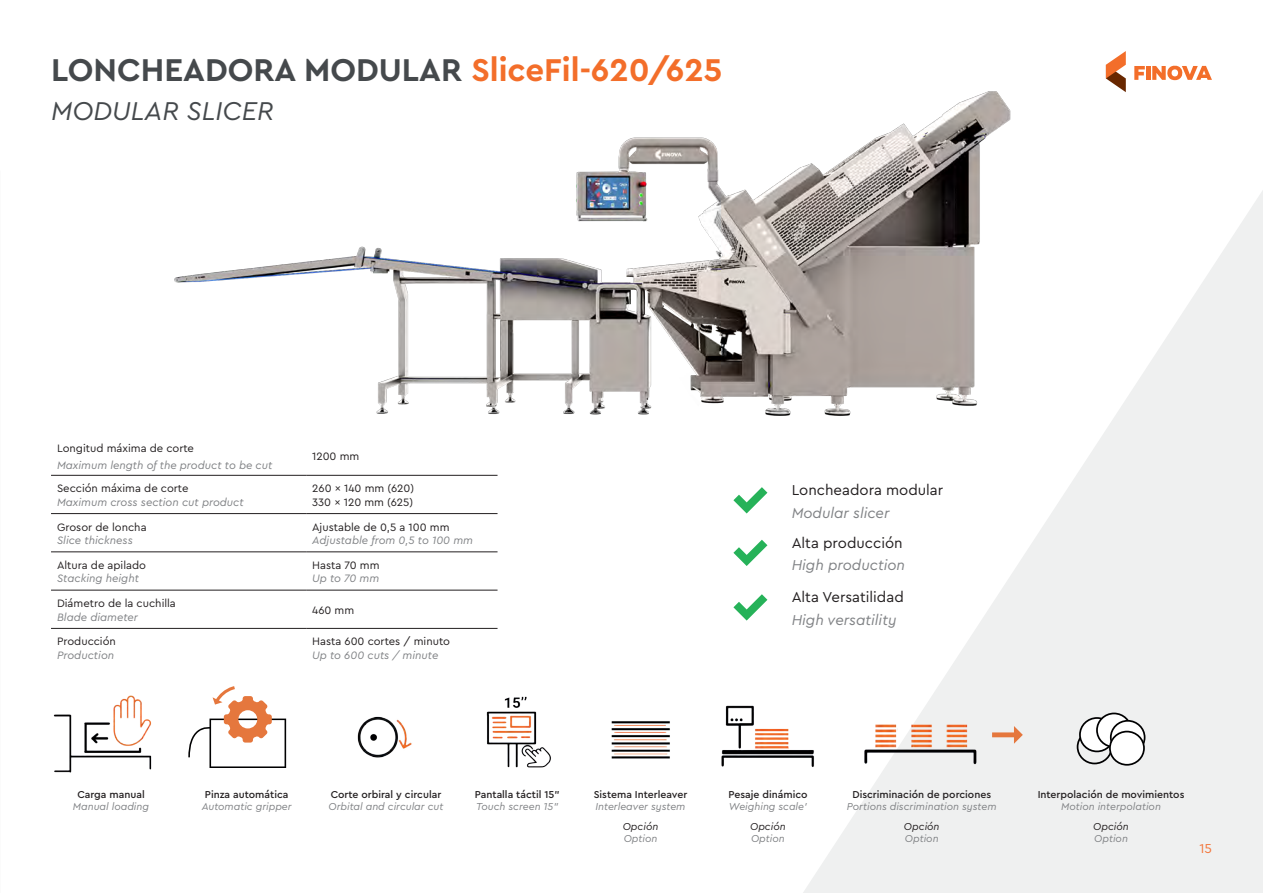
<style>
.page{position:relative;width:1263px;height:893px;background:#fff}
.page>*{position:absolute;margin:0;border:0;box-sizing:border-box;transform-origin:0 0}
.Titol___ENG{font:700 33px "Cera Pro";color:#45494c}
.Titol___ENG-2{font:italic 27px "Cera Pro";color:#45494c}
.Cos___ESP{font:15px "Cera Pro";color:#231f20}
.Cos___ESP-2{font:italic 15px "Cera Pro";color:#808285}
.t1{font:13.5px "Cera Pro";color:#f3753a}
.Cos___ESP-3{font:11.25px "Cera Pro";color:#231f20}
.Cos___ESP-4{font:italic 11.25px "Cera Pro";color:#808285}
.Cos___ESP-5{font:italic 10.5px "Cera Pro";color:#808285}
.Cos___ESP-6{font:500 10.5px "Cera Pro";color:#231f20}
.Cos___ESP-7{font:italic 10.5px "Cera Pro";color:#231f20}
.s1{color:#f36e2a}
</style>
<div class="page">
<svg style="left:1152px;top:65px;width:60px;height:15px"></svg>
<svg style="left:1134px;top:66px;width:11px;height:14px"></svg>
<hr style="left:1146px;top:66px;width:4px;height:14px;background:#f36e2a">
<svg style="left:1106px;top:51px;width:20px;height:41px"></svg>
<svg style="left:803px;top:191px;width:460px;height:702px;fill:#eff0f0"></svg>
<img style="left:486px;top:696px;width:65px;height:72px">
<img style="left:611px;top:721px;width:59px;height:38px">
<img style="left:861px;top:714px;width:119px;height:52px">
<svg style="left:992px;top:726px;width:31px;height:18px"></svg>
<img style="left:174px;top:91px;width:846px;height:334px">
<hr style="left:51px;top:475px;width:255px;height:1px;background:#231f20">
<hr style="left:306px;top:475px;width:191px;height:1px;background:#231f20">
<hr style="left:51px;top:513px;width:255px;height:1px;background:#231f20">
<hr style="left:306px;top:513px;width:191px;height:1px;background:#231f20">
<hr style="left:51px;top:552px;width:255px;height:1px;background:#231f20">
<hr style="left:306px;top:552px;width:191px;height:1px;background:#231f20">
<hr style="left:51px;top:590px;width:255px;height:1px;background:#231f20">
<hr style="left:306px;top:590px;width:191px;height:1px;background:#231f20">
<hr style="left:51px;top:628px;width:255px;height:1px;background:#231f20">
<hr style="left:306px;top:628px;width:191px;height:1px;background:#231f20">
<svg style="left:733px;top:487px;width:34px;height:26px"></svg>
<svg style="left:733px;top:540px;width:34px;height:26px"></svg>
<svg style="left:733px;top:594px;width:34px;height:27px"></svg>
<img style="left:53px;top:695px;width:99px;height:78px">
<img style="left:357px;top:716px;width:55px;height:42px">
<svg style="left:188px;top:686px;width:98px;height:82px"></svg>
<img style="left:721px;top:700px;width:99px;height:73px">
<svg style="left:1077px;top:713px;width:68px;height:53px"></svg>
<p class="Titol___ENG" style="left:51px;top:48px;width:673px">LONCHEADORA MODULAR <span class="s1">SliceFil-620/625</span></p>
<p class="Titol___ENG-2" style="left:51px;top:93px;width:224px">MODULAR SLICER</p>
<p class="Cos___ESP-3" style="left:57px;top:440px;width:139px">Longitud máxima de corte</p>
<p class="Cos___ESP-4" style="left:57px;top:458px;width:217px">Maximum length of the product to be cut</p>
<p class="Cos___ESP-3" style="left:57px;top:481px;width:133px">Sección máxima de corte</p>
<p class="Cos___ESP-4" style="left:57px;top:494px;width:188px">Maximum cross section cut product</p>
<p class="Cos___ESP-3" style="left:57px;top:519px;width:91px">Grosor de loncha</p>
<p class="Cos___ESP-4" style="left:57px;top:533px;width:77px">Slice thickness</p>
<p class="Cos___ESP-3" style="left:57px;top:557px;width:91px">Altura de apilado</p>
<p class="Cos___ESP-4" style="left:57px;top:571px;width:83px">Stacking height</p>
<p class="Cos___ESP-3" style="left:57px;top:596px;width:120px">Diámetro de la cuchilla</p>
<p class="Cos___ESP-4" style="left:57px;top:609px;width:82px">Blade diameter</p>
<p class="Cos___ESP-3" style="left:57px;top:634px;width:60px">Producción</p>
<p class="Cos___ESP-4" style="left:57px;top:648px;width:59px">Production</p>
<p class="Cos___ESP-3" style="left:312px;top:449px;width:49px">1200 mm</p>
<p class="Cos___ESP-3" style="left:312px;top:481px;width:104px">260 x 140 mm (620)</p>
<p class="Cos___ESP-3" style="left:312px;top:494px;width:103px">330 x 120 mm (625)</p>
<p class="Cos___ESP-3" style="left:312px;top:519px;width:139px">Ajustable de 0,5 a 100 mm</p>
<p class="Cos___ESP-4" style="left:312px;top:533px;width:162px">Adjustable from 0,5 to 100 mm</p>
<p class="Cos___ESP-3" style="left:312px;top:557px;width:69px">Hasta 70 mm</p>
<p class="Cos___ESP-4" style="left:312px;top:571px;width:69px">Up to 70 mm</p>
<p class="Cos___ESP-3" style="left:312px;top:603px;width:44px">460 mm</p>
<p class="Cos___ESP-3" style="left:312px;top:634px;width:139px">Hasta 600 cortes / minuto</p>
<p class="Cos___ESP-4" style="left:312px;top:648px;width:128px">Up to 600 cuts / minute</p>
<p class="Cos___ESP" style="left:792px;top:480px;width:153px">Loncheadora modular</p>
<p class="Cos___ESP-2" style="left:792px;top:502px;width:99px">Modular slicer</p>
<p class="Cos___ESP" style="left:792px;top:533px;width:112px">Alta producción</p>
<p class="Cos___ESP-2" style="left:792px;top:555px;width:115px">High production</p>
<p class="Cos___ESP" style="left:792px;top:587px;width:114px">Alta Versatilidad</p>
<p class="Cos___ESP-2" style="left:792px;top:610px;width:106px">High versatility</p>
<p class="Cos___ESP-6" style="left:77px;top:788px;width:69px">Carga manual</p>
<p class="Cos___ESP-5" style="left:73px;top:799px;width:78px">Manual loading</p>
<p class="Cos___ESP-6" style="left:205px;top:788px;width:85px">Pinza automática</p>
<p class="Cos___ESP-5" style="left:202px;top:799px;width:92px">Automatic gripper</p>
<p class="Cos___ESP-6" style="left:331px;top:788px;width:112px">Corte orbiral y circular</p>
<p class="Cos___ESP-5" style="left:329px;top:799px;width:116px">Orbital and circular cut</p>
<p class="Cos___ESP-6" style="left:475px;top:788px;width:86px">Pantalla táctil 15”</p>
<p class="Cos___ESP-5" style="left:476px;top:799px;width:84px">Touch screen 15”</p>
<p class="Cos___ESP-6" style="left:594px;top:788px;width:95px">Sistema Interleaver</p>
<p class="Cos___ESP-5" style="left:596px;top:799px;width:91px">Interleaver system</p>
<p class="Cos___ESP-7" style="left:623px;top:820px;width:37px">Opción</p>
<p class="Cos___ESP-5" style="left:624px;top:831px;width:35px">Option</p>
<p class="Cos___ESP-6" style="left:728px;top:788px;width:81px">Pesaje dinámico</p>
<p class="Cos___ESP-5" style="left:729px;top:800px;width:80px">Weighing scale’</p>
<p class="Cos___ESP-7" style="left:750px;top:820px;width:37px">Opción</p>
<p class="Cos___ESP-5" style="left:751px;top:831px;width:35px">Option</p>
<p class="Cos___ESP-6" style="left:852px;top:788px;width:140px">Discriminación de porciones</p>
<p class="Cos___ESP-5" style="left:847px;top:800px;width:151px">Portions discrimination system</p>
<p class="Cos___ESP-7" style="left:904px;top:820px;width:37px">Opción</p>
<p class="Cos___ESP-5" style="left:905px;top:831px;width:35px">Option</p>
<p class="Cos___ESP-6" style="left:1038px;top:788px;width:148px">Interpolación de movimientos</p>
<p class="Cos___ESP-5" style="left:1061px;top:800px;width:101px">Motion interpolation</p>
<p class="Cos___ESP-7" style="left:1093px;top:820px;width:37px">Opción</p>
<p class="Cos___ESP-5" style="left:1094px;top:831px;width:35px">Option</p>
<p class="t1" style="left:1199px;top:839px;width:14px">15</p>
</div>
